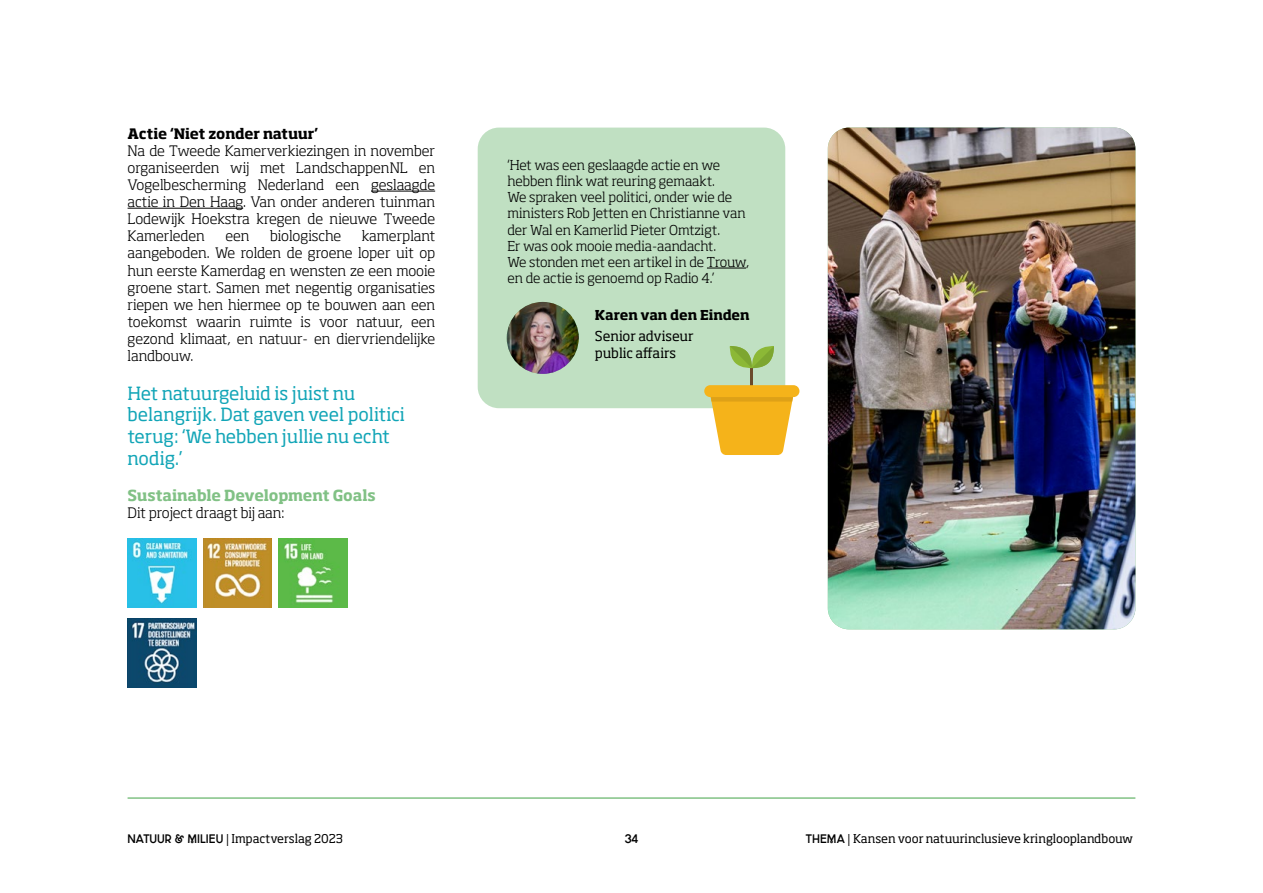
<style>
.page{position:relative;width:1263px;height:893px;background:#fff}
.page>*{position:absolute;margin:0;border:0;box-sizing:border-box;transform-origin:0 0}
.t1{font:18px/21.6px "Soho Std";letter-spacing:-.005em;color:#12a5b7}
.t2{font:700 15px "Soho Pro";letter-spacing:-.01em;color:#81c185}
.t3{font:300 14.25px/17.1px "Soho Std";letter-spacing:-.005em;color:#000;text-align:justify}
.t4{font:700 14.25px "Soho Std";letter-spacing:-.02em;color:#000}
.t5{font:300 13.5px/16.2px "Soho Std";letter-spacing:-.005em;color:#000}
.t6{font:13.5px/16.2px "Soho Std";letter-spacing:-.005em;color:#000}
.t7{font:700 13.5px "Soho Std";color:#000}
.t8{font:12px "Soho Std";letter-spacing:-.005em;color:#000}
.t9{font:12px "N&M Utrecht Bold";color:#000}
.s1{font-family:"N&M Utrecht Bold"}
</style>
<div class="page">
<hr style="left:128px;top:797px;width:1007px;height:2px;background:#81c285">
<hr style="left:371px;top:191px;width:64px;height:1px;background:#000">
<hr style="left:128px;top:208px;width:115px;height:1px;background:#000">
<div style="left:478px;top:128px;width:307px;height:280px;background:#c0e0c2;border-radius:21px"></div>
<hr style="left:707px;top:268px;width:39px;height:1px;background:#000">
<img style="left:507px;top:302px;width:72px;height:72px;border-radius:36px">
<img style="left:128px;top:539px;width:68px;height:69px">
<img style="left:203px;top:539px;width:69px;height:68px">
<img style="left:279px;top:539px;width:69px;height:69px">
<img style="left:128px;top:618px;width:68px;height:69px">
<img style="left:828px;top:128px;width:307px;height:501px">
<hr style="left:751px;top:368px;width:2px;height:48px;background:#6b4a2b">
<div style="left:704px;top:385px;width:95px;height:12px;background:#f5b31a;border-radius:6px"></div>
<svg style="left:711px;top:397px;width:82px;height:58px;background:#f4bb37"></svg>
<svg style="left:729px;top:346px;width:45px;height:23px"></svg>
<p class="t4" style="left:128px;top:124px;width:192px">Actie ‘Niet zonder natuur’</p>
<p class="t3" style="left:128px;top:142px;width:309px">Na de Tweede Kamerverkiezingen in november organiseerden wij met LandschappenNL en Vogelbescherming Nederland een geslaagde actie in Den Haag. Van onder anderen tuinman Lodewijk Hoekstra kregen de nieuwe Tweede Kamerleden</p>
<p class="t3" style="left:128px;top:227px;width:309px;text-indent:234px">kamerplant aangeboden. We rolden de groene loper uit op hun eerste Kamerdag en wensten ze een mooie groene start. Samen met negentig organisaties riepen we hen hiermee op te bouwen aan een toekomst waarin ruimte is voor natuur, een gezond klimaat, en natuur- en diervriendelijke landbouw.</p>
<p class="t1" style="left:128px;top:382px;width:279px">Het natuurgeluid is juist nu belangrijk. Dat gaven veel politici terug: ‘We hebben jullie nu echt nodig.’</p>
<p class="t2" style="left:128px;top:484px;width:250px">Sustainable Development Goals</p>
<p class="t3" style="left:128px;top:504px;width:158px">Dit project draagt bij aan:</p>
<p class="t3" style="left:225px;top:227px;width:26px">een</p>
<p class="t3" style="left:270px;top:227px;width:72px">biologische</p>
<p class="t5" style="left:507px;top:157px;width:243px">‘Het was een geslaagde actie en we hebben flink wat reuring gemaakt.<br>We spraken veel politici, onder wie de ministers Rob Jetten en Christianne van der Wal en Kamerlid Pieter Omtzigt.<br>Er was ook mooie media-aandacht.<br>We stonden met een artikel in de Trouw, en de actie is genoemd op Radio 4.’</p>
<p class="t7" style="left:595px;top:307px;width:156px">Karen van den Einden</p>
<p class="t6" style="left:595px;top:328px;width:100px">Senior adviseur public affairs</p>
<p class="t8" style="left:128px;top:831px;width:217px"><span class="s1">NATUUR &amp; MILIEU |</span> Impactverslag 2023</p>
<p class="t9" style="left:625px;top:833px;width:15px">34</p>
<p class="t8" style="left:806px;top:831px;width:329px"><span class="s1">THEMA |</span> Kansen voor natuurinclusieve kringlooplandbouw</p>
</div>
